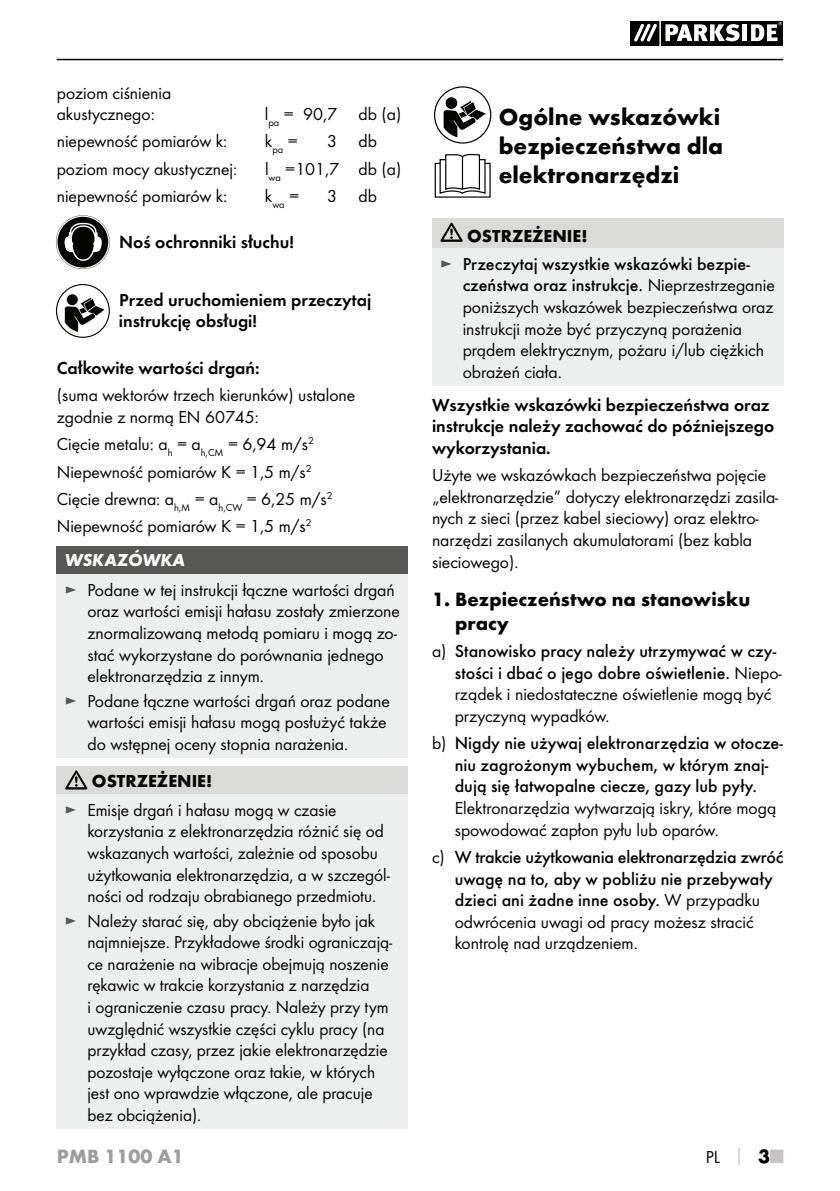
<style>
.page{position:relative;width:840px;height:1191px;background:#fff}
.page>*{position:absolute;margin:0;border:0;box-sizing:border-box;transform-origin:0 0}
.t1{font:700 24px/28.8px "Futura";color:#040503}
.t2{font:700 20px/24px "Futura";color:#040503}
.t3{font:700 20px "Futura";color:#9d9d9c}
.t4{font:18px/21.6px "Futura Boo";color:#040503}
.t5{font:500 18px/21.6px "Futura";color:#040503}
.t6{font:18px/21.6px "Futura Dem";color:#040503}
.t7{font:700 18px "Futura";color:#040503}
.t8{font:italic 700 18px "Futura";color:#fff}
.s1{color:#575756}
.s2{font-weight:700}
.s3{font-family:"Futura Boo";font-weight:400;color:#575756}
.s4{font-family:"Futura Boo";font-weight:400}
.s5{font-family:"Futura";font-weight:700;color:#c6c5c4}
.s6{font-family:"Futura";font-weight:700;font-size:20px}
.s7{font-family:"Futura";font-weight:700;font-size:20px;color:#c6c5c4}
</style>
<div class="page">
<hr style="left:57px;top:59px;width:725px;height:1px;background:#040503">
<svg style="left:630px;top:21px;width:152px;height:24px"></svg>
<div style="left:57px;top:546px;width:351px;height:28px;background:#575756"></div>
<div style="left:57px;top:574px;width:351px;height:184px;background:#edeeee"></div>
<div style="left:57px;top:766px;width:351px;height:28px;background:#dadad9"></div>
<div style="left:57px;top:794px;width:351px;height:335px;background:#edeeee"></div>
<svg style="left:65px;top:770px;width:22px;height:19px"></svg>
<div style="left:434px;top:163px;width:56px;height:35px;border:1px solid #040503"></div>
<svg style="left:438px;top:153px;width:48px;height:41px"></svg>
<hr style="left:461px;top:157px;width:2px;height:32px;background:#040503">
<svg style="left:434px;top:87px;width:56px;height:56px"></svg>
<div style="left:434px;top:86px;width:57px;height:58px;border:1px solid #040503;border-radius:50%"></div>
<svg style="left:442px;top:97px;width:44px;height:41px"></svg>
<div style="left:432px;top:218px;width:350px;height:30px;background:#dadad9"></div>
<div style="left:432px;top:248px;width:350px;height:138px;background:#edeeee"></div>
<svg style="left:440px;top:223px;width:22px;height:19px"></svg>
<svg style="left:56px;top:215px;width:54px;height:54px"></svg>
<svg style="left:56px;top:284px;width:53px;height:53px"></svg>
<div style="left:56px;top:284px;width:54px;height:54px;border:1px solid #040503;border-radius:50%"></div>
<svg style="left:64px;top:293px;width:41px;height:39px"></svg>
<p class="t4" style="left:57px;top:83px;width:116px">poziom ciśnienia akustycznego:</p>
<p class="t4" style="left:265px;top:104px;width:138px">l<sub>pa</sub> = 90,7 db (a)</p>
<p class="t4" style="left:57px;top:132px;width:172px">niepewność pomiarów k:</p>
<p class="t4" style="left:265px;top:132px;width:34px">k<sub>pa</sub> =</p>
<p class="t4" style="left:327px;top:132px;width:51px">3 db</p>
<p class="t4" style="left:57px;top:159px;width:182px">poziom mocy akustycznej:</p>
<p class="t4" style="left:265px;top:159px;width:138px">l<sub>wa</sub> = 101,7 db (a)</p>
<p class="t4" style="left:57px;top:186px;width:172px">niepewność pomiarów k:</p>
<p class="t4" style="left:265px;top:186px;width:36px">k<sub>wa</sub> =</p>
<p class="t4" style="left:327px;top:186px;width:51px">3 db</p>
<p class="t6" style="left:119px;top:232px;width:176px">Noś ochronniki słuchu!</p>
<p class="t6" style="left:119px;top:290px;width:254px">Przed uruchomieniem przeczytaj instrukcję obsługi!</p>
<p class="t6" style="left:57px;top:358px;width:204px">Całkowite wartości drgań:</p>
<p class="t4" style="left:57px;top:385px;width:300px">(suma wektorów trzech kierunków) ustalone zgodnie z normą EN 60745:</p>
<p class="t4" style="left:57px;top:432px;width:277px;line-height:27.2px">Cięcie metalu: a<sub>h</sub> = a<sub>h,CM</sub> = 6,94 m/s<sup>2<br></sup>Niepewność pomiarów K = 1,5 m/s<sup>2<br></sup>Cięcie drewna: a<sub>h,M</sub> = a<sub>h,CW</sub> = 6,25 m/s<sup>2<br></sup>Niepewność pomiarów K = 1,5 m/s<sup>2</sup></p>
<p class="t8" style="left:65px;top:554px;width:122px">WSKAZÓWKA</p>
<p class="t4" style="left:87px;top:580px;width:314px;text-indent:-23px"><span class="s1">►</span> Podane w tej instrukcji łączne wartości drgań oraz wartości emisji hałasu zostały zmierzone znormalizowaną metodą pomiaru i mogą zo&shy;stać wykorzystane do porównania jednego elektronarzędzia z innym.</p>
<p class="t4" style="left:87px;top:691px;width:304px;text-indent:-23px"><span class="s1">►</span> Podane łączne wartości drgań oraz podane wartości emisji hałasu mogą posłużyć także do wstępnej oceny stopnia narażenia.</p>
<p class="t7" style="left:92px;top:773px;width:122px">OSTRZEŻENIE!</p>
<p class="t4" style="left:87px;top:800px;width:304px;text-indent:-23px"><span class="s1">►</span> Emisje drgań i hałasu mogą w czasie korzystania z elektronarzędzia różnić się od wskazanych wartości, zależnie od sposobu użytkowania elektronarzędzia, a w szczegól&shy;ności od rodzaju obrabianego przedmiotu.</p>
<p class="t4" style="left:87px;top:910px;width:306px;text-indent:-23px"><span class="s1">►</span> Należy starać się, aby obciążenie było jak najmniejsze. Przykładowe środki ograniczają&shy;ce narażenie na wibracje obejmują noszenie rękawic w trakcie korzystania z narzędzia<br>i ograniczenie czasu pracy. Należy przy tym uwzględnić wszystkie części cyklu pracy (na przykład czasy, przez jakie elektronarzędzie pozostaje wyłączone oraz takie, w których jest ono wprawdzie włączone, ale pracuje bez obciążenia).</p>
<h1 class="t1" style="left:498px;top:105px;width:226px">Ogólne wskazówki bezpieczeństwa dla elektronarzędzi</h1>
<p class="t5" style="left:440px;top:223px;width:311px;line-height:28px;text-indent:27px"><span class="s2">OSTRZEŻENIE!<br></span><span class="s3">►</span> Przeczytaj wszystkie wskazówki bezpie-</p>
<p class="t5" style="left:462px;top:276px;width:313px">czeństwa oraz instrukcje. <span class="s4">Nieprzestrzeganie</span></p>
<p class="t4" style="left:462px;top:297px;width:312px">poniższych wskazówek bezpieczeństwa oraz instrukcji może być przyczyną porażenia prądem elektrycznym, pożaru i/lub ciężkich obrażeń ciała.</p>
<p class="t6" style="left:432px;top:395px;width:343px">Wszystkie wskazówki bezpieczeństwa oraz instrukcje należy zachować do późniejszego wykorzystania.</p>
<p class="t4" style="left:432px;top:465px;width:348px">Użyte we wskazówkach bezpieczeństwa pojęcie „elektronarzędzie” dotyczy elektronarzędzi zasila&shy;nych z sieci (przez kabel sieciowy) oraz elektro&shy;narzędzi zasilanych akumulatorami (bez kabla sieciowego).</p>
<p class="t2" style="left:455px;top:589px;width:296px;text-indent:-23px">1. Bezpieczeństwo na stanowisku pracy</p>
<p class="t5" style="left:454px;top:641px;width:328px;text-indent:-23px"><span class="s4">a)</span> Stanowisko pracy należy utrzymywać w czy&shy;stości i dbać o jego dobre oświetlenie. <span class="s4">Niepo-</span></p>
<p class="t4" style="left:454px;top:684px;width:318px">rządek i niedostateczne oświetlenie mogą być przyczyną wypadków.</p>
<p class="t5" style="left:432px;top:733px;width:352px;text-align:center"><span class="s4">b)</span> Nigdy nie używaj elektronarzędzia w otocze&shy;niu zagrożonym wybuchem, w którym znaj-<br>dują się łatwopalne ciecze, gazy lub pyły.</p>
<p class="t4" style="left:454px;top:798px;width:323px">Elektronarzędzia wytwarzają iskry, które mogą spowodować zapłon pyłu lub oparów.</p>
<p class="t5" style="left:454px;top:847px;width:330px;text-indent:-23px"><span class="s4">c)</span> W trakcie użytkowania elektronarzędzia zwróć uwagę na to, aby w pobliżu nie przebywały dzieci ani żadne inne osoby. <span class="s4">W przypadku</span></p>
<p class="t4" style="left:454px;top:912px;width:300px">odwrócenia uwagi od pracy możesz stracić kontrolę nad urządzeniem.</p>
<p class="t3" style="left:57px;top:1148px;width:128px">PMB 1100 A1</p>
<p class="t4" style="left:705px;top:1146px;width:79px">PL <span class="s5">│</span> <span class="s6">3</span><span class="s7">■</span></p>
</div>
